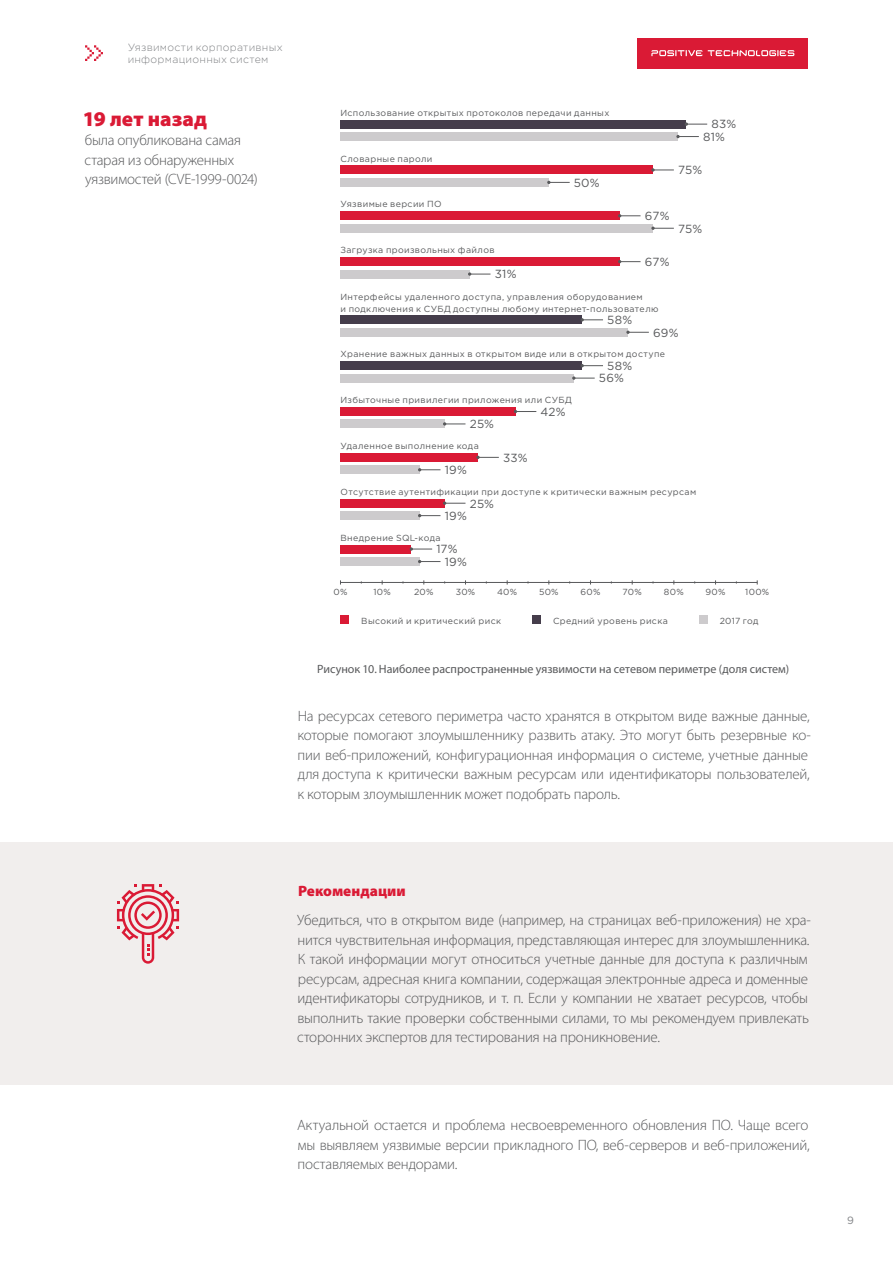
<style>
.page{position:relative;width:893px;height:1263px;background:#fff}
.page>*{position:absolute;margin:0;border:0;box-sizing:border-box;transform-origin:0 0}
.t1{font:900 21px "Myriad Pro";letter-spacing:.005em;color:#da1a35}
.t2{font:300 15px/19.5px "Myriad Pro";letter-spacing:-.01em;color:#58595b}
.t3{font:900 15px "Myriad Pro";color:#da1a35}
.t4{font:12px "Myriad Pro";color:#58595b}
.t5{font:11.7px/12.5px "Gotham Pro";letter-spacing:.025em;color:#58595b}
.t6{font:300 10.5px/12.6px "Gotham Pro";letter-spacing:.03em;color:#808285}
.t7{font:10.5px "Gotham Pro";color:#808285}
.t8{font:8.85px/11.7px "Gotham Pro";letter-spacing:.04em;color:#58595b}
</style>
<div class="page">
<hr style="left:340px;top:582px;width:417px;height:1px;background:#58595b">
<div style="left:340px;top:616px;width:9px;height:8px;background:#da1a35"></div>
<div style="left:532px;top:616px;width:8px;height:8px;background:#453d4b"></div>
<div style="left:699px;top:616px;width:8px;height:8px;background:#cdcbcd"></div>
<div style="left:340px;top:545px;width:71px;height:8px;background:#da1a35"></div>
<div style="left:340px;top:499px;width:105px;height:8px;background:#da1a35"></div>
<svg style="left:410px;top:547px;width:22px;height:4px"></svg>
<div style="left:340px;top:557px;width:80px;height:9px;background:#cdcbcd"></div>
<svg style="left:418px;top:560px;width:22px;height:3px"></svg>
<svg style="left:443px;top:501px;width:22px;height:4px"></svg>
<div style="left:340px;top:511px;width:80px;height:9px;background:#cdcbcd"></div>
<svg style="left:418px;top:514px;width:22px;height:3px"></svg>
<div style="left:340px;top:453px;width:138px;height:8px;background:#da1a35"></div>
<svg style="left:476px;top:456px;width:23px;height:3px"></svg>
<div style="left:340px;top:466px;width:80px;height:8px;background:#cdcbcd"></div>
<svg style="left:418px;top:468px;width:22px;height:3px"></svg>
<div style="left:340px;top:407px;width:175px;height:9px;background:#da1a35"></div>
<svg style="left:514px;top:410px;width:22px;height:3px"></svg>
<div style="left:340px;top:420px;width:105px;height:8px;background:#cdcbcd"></div>
<svg style="left:443px;top:422px;width:22px;height:4px"></svg>
<div style="left:340px;top:361px;width:242px;height:9px;background:#453d4b"></div>
<svg style="left:580px;top:364px;width:23px;height:3px"></svg>
<div style="left:340px;top:374px;width:234px;height:8px;background:#cdcbcd"></div>
<svg style="left:572px;top:376px;width:23px;height:4px"></svg>
<div style="left:340px;top:316px;width:242px;height:8px;background:#453d4b"></div>
<svg style="left:580px;top:318px;width:23px;height:3px"></svg>
<div style="left:340px;top:328px;width:288px;height:8px;background:#cdcbcd"></div>
<svg style="left:626px;top:331px;width:23px;height:3px"></svg>
<div style="left:340px;top:257px;width:280px;height:9px;background:#da1a35"></div>
<svg style="left:618px;top:260px;width:22px;height:3px"></svg>
<div style="left:340px;top:270px;width:130px;height:8px;background:#cdcbcd"></div>
<svg style="left:468px;top:272px;width:22px;height:4px"></svg>
<div style="left:340px;top:212px;width:280px;height:8px;background:#da1a35"></div>
<svg style="left:618px;top:214px;width:22px;height:3px"></svg>
<div style="left:340px;top:224px;width:313px;height:8px;background:#cdcbcd"></div>
<svg style="left:651px;top:227px;width:23px;height:3px"></svg>
<div style="left:340px;top:166px;width:313px;height:8px;background:#da1a35"></div>
<svg style="left:651px;top:168px;width:23px;height:4px"></svg>
<div style="left:340px;top:178px;width:209px;height:9px;background:#cdcbcd"></div>
<svg style="left:547px;top:181px;width:23px;height:3px"></svg>
<div style="left:340px;top:120px;width:346px;height:8px;background:#453d4b"></div>
<svg style="left:685px;top:122px;width:22px;height:4px"></svg>
<div style="left:340px;top:132px;width:338px;height:9px;background:#cdcbcd"></div>
<svg style="left:676px;top:135px;width:23px;height:3px"></svg>
<div style="left:0;top:842px;width:893px;height:243px;background:#f1eeed"></div>
<svg style="left:117px;top:884px;width:62px;height:80px"></svg>
<div style="left:638px;top:38px;width:170px;height:30px;background:#da1a35"></div>
<svg style="left:651px;top:50px;width:143px;height:6px"></svg>
<svg style="left:85px;top:45px;width:18px;height:16px"></svg>
<p class="t6" style="left:128px;top:41px;width:157px">Уязвимости корпоративных информационных систем</p>
<h1 class="t1" style="left:83px;top:107px;width:126px">19 лет назад</h1>
<p class="t2" style="left:85px;top:131px;width:175px">была опубликована самая старая из обнаруженных уязвимостей (CVE-1999-0024)</p>
<p class="t8" style="left:340px;top:107px;width:270px">Использование открытых протоколов передачи данных</p>
<p class="t8" style="left:340px;top:153px;width:93px">Словарные пароли</p>
<p class="t8" style="left:340px;top:198px;width:103px">Уязвимые версии ПО</p>
<p class="t8" style="left:340px;top:244px;width:156px">Загрузка произвольных файлов</p>
<p class="t5" style="left:495px;top:268px;width:23px">31%</p>
<p class="t5" style="left:574px;top:176px;width:27px">50%</p>
<p class="t5" style="left:645px;top:210px;width:26px">67%</p>
<p class="t5" style="left:645px;top:256px;width:26px">67%</p>
<p class="t8" style="left:340px;top:291px;width:320px">Интерфейсы удаленного доступа, управления оборудованием<br>и подключения к СУБД доступны любому интернет-пользователю</p>
<p class="t5" style="left:607px;top:314px;width:27px">58%</p>
<p class="t5" style="left:703px;top:118px;width:35px;text-indent:8px">83%<br>81%</p>
<p class="t5" style="left:678px;top:164px;width:26px">75%</p>
<p class="t5" style="left:678px;top:222px;width:26px">75%</p>
<p class="t5" style="left:653px;top:326px;width:27px">69%</p>
<p class="t8" style="left:340px;top:348px;width:326px">Хранение важных данных в открытом виде или в открытом доступе</p>
<p class="t8" style="left:340px;top:394px;width:233px">Избыточные привилегии приложения или СУБД</p>
<p class="t5" style="left:470px;top:418px;width:26px">25%</p>
<p class="t8" style="left:340px;top:440px;width:140px">Удаленное выполнение кода</p>
<p class="t5" style="left:445px;top:464px;width:24px">19%</p>
<p class="t5" style="left:503px;top:451px;width:26px">33%</p>
<p class="t5" style="left:540px;top:405px;width:27px">42%</p>
<p class="t5" style="left:599px;top:360px;width:35px;text-indent:8px">58%<br>56%</p>
<p class="t8" style="left:340px;top:486px;width:357px">Отсутствие аутентификации при доступе к критически важным ресурсам</p>
<p class="t5" style="left:470px;top:497px;width:26px">25%</p>
<p class="t5" style="left:445px;top:509px;width:24px">19%</p>
<p class="t8" style="left:340px;top:532px;width:102px">Внедрение SQL-кода</p>
<p class="t8" style="left:333px;top:586px;width:15px">0%</p>
<p class="t5" style="left:445px;top:543px;width:24px;text-indent:-8px">17%<br>19%</p>
<p class="t8" style="left:373px;top:586px;width:19px">10%</p>
<p class="t8" style="left:414px;top:586px;width:21px">20%</p>
<p class="t8" style="left:456px;top:586px;width:21px">30%</p>
<p class="t8" style="left:497px;top:586px;width:22px">40%</p>
<p class="t8" style="left:539px;top:586px;width:21px">50%</p>
<p class="t8" style="left:581px;top:586px;width:21px">60%</p>
<p class="t8" style="left:623px;top:586px;width:21px">70%</p>
<p class="t8" style="left:664px;top:586px;width:21px">80%</p>
<p class="t8" style="left:705px;top:586px;width:22px">90%</p>
<p class="t8" style="left:745px;top:586px;width:26px">100%</p>
<p class="t8" style="left:361px;top:615px;width:141px">Высокий и критический риск</p>
<p class="t8" style="left:553px;top:615px;width:116px">Средний уровень риска</p>
<p class="t8" style="left:720px;top:615px;width:40px">2017 год</p>
<p class="t4" style="left:317px;top:662px;width:473px">Рисунок 10. Наиболее распространенные уязвимости на сетевом периметре (доля систем)</p>
<p class="t2" style="left:297px;top:706px;width:515px">На ресурсах сетевого периметра часто хранятся в открытом виде важные данные, которые помогают злоумышленнику развить атаку. Это могут быть резервные ко&shy;пии веб-приложений, конфигурационная информация о системе, учетные данные для доступа к критически важным ресурсам или идентификаторы пользователей, к которым злоумышленник может подобрать пароль.</p>
<p class="t3" style="left:298px;top:882px;width:109px">Рекомендации</p>
<p class="t2" style="left:297px;top:911px;width:515px">Убедиться, что в открытом виде (например, на страницах веб-приложения) не хра&shy;нится чувствительная информация, представляющая интерес для злоумышленника.<br>К такой информации могут относиться учетные данные для доступа к различным ресурсам, адресная книга компании, содержащая электронные адреса и доменные идентификаторы сотрудников, и т. п. Если у компании не хватает ресурсов, чтобы выполнить такие проверки собственными силами, то мы рекомендуем привлекать сторонних экспертов для тестирования на проникновение.</p>
<p class="t2" style="left:297px;top:1116px;width:514px;text-align:justify">Актуальной остается и проблема несвоевременного обновления ПО. Чаще всего мы выявляем уязвимые версии прикладного ПО, веб-серверов и веб-приложений, поставляемых вендорами.</p>
<p class="t7" style="left:847px;top:1215px;width:8px">9</p>
</div>
